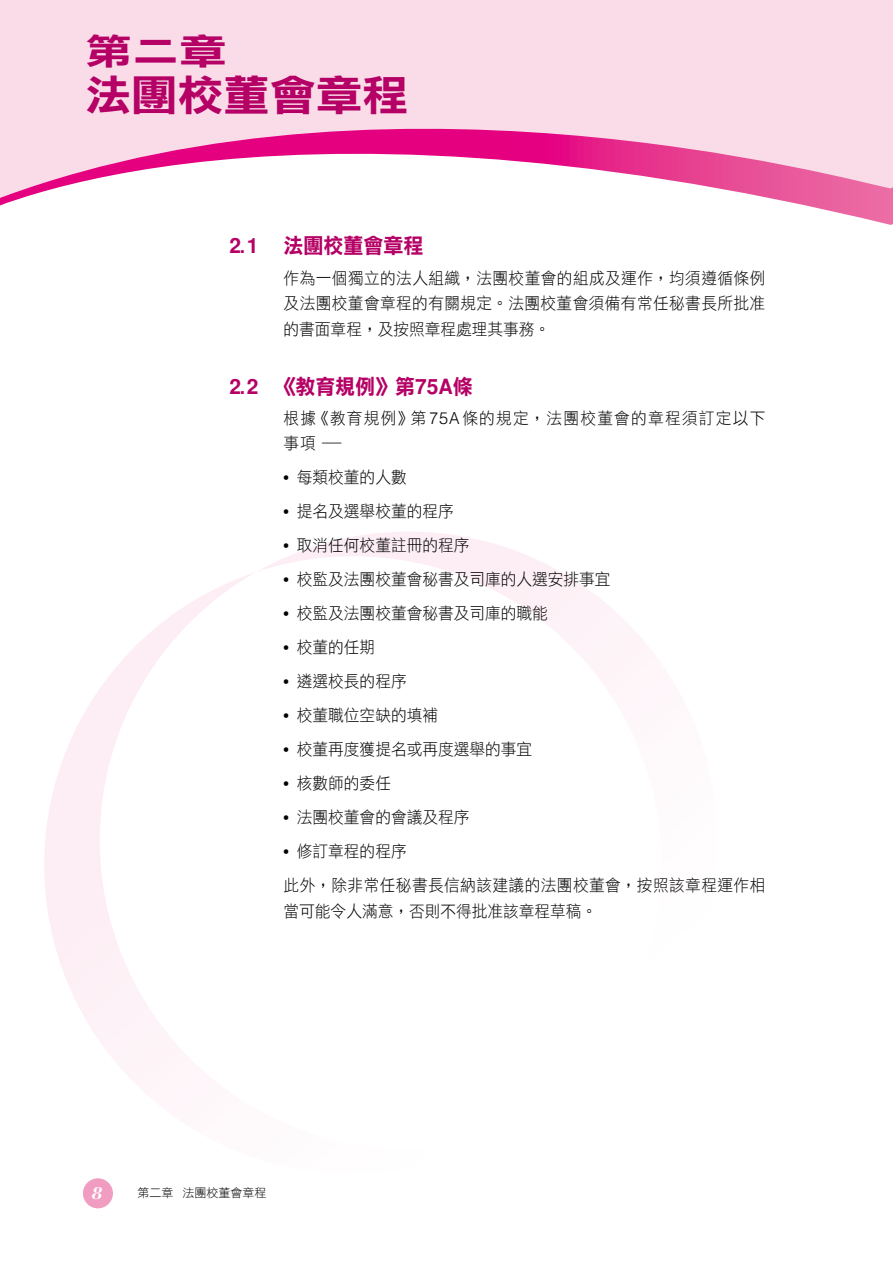
<style>
.page{position:relative;width:893px;height:1263px;background:#fff}
.page>*{position:absolute;margin:0;border:0;box-sizing:border-box;transform-origin:0 0}
.t1{font:42px "DF Li Hei Bd HK BF";color:#b50065;scale:1.1 1}
.t2{font:36px "DF Li Hei Bd HK BF";color:#b50065;scale:1.31 1}
.t3{font:21px "DF Li Hei Bd HK BF";color:#b50065;scale:.95 1}
.t4{font:16.5px/25.5px "DF Li Hei Lt HK BF";color:#000;text-align:justify;scale:.95 1}
.t5{font:16.5px/34px "DF Li Hei Lt HK BF";letter-spacing:.025em;color:#000;scale:.95 1}
.t6{font:16.5px/25.5px "DF Li Hei Lt HK BF";letter-spacing:.08em;color:#000;scale:.95 1}
.t7{font:12px "DF Li Hei Lt HK BF";color:#000}
.s1{font-family:"Helvetica";font-weight:700}
.s2{font-family:"Helvetica";font-weight:300}
.s3{font-family:"Times"}
</style>
<div class="page">
<svg style="left:0;top:0;width:892px;height:225px"></svg>
<svg style="left:892px;top:0;width:1px;height:225px"></svg>
<svg style="left:44px;top:532px;width:604px;height:552px"></svg>
<div style="left:83px;top:1178px;width:30px;height:30px;background:#f19dc2;border-radius:50%"></div>
<h2 class="t2" style="left:85px;top:33px;width:110px">第二章</h2>
<h1 class="t1" style="left:85px;top:74px;width:295px">法團校董會章程</h1>
<p class="t3" style="left:230px;top:235px;width:205px"><span class="s1">2</span>.<span class="s1">1</span> 法團校董會章程</p>
<p class="t4" style="left:284px;top:266px;width:509px">作為一個獨立的法人組織，法團校董會的組成及運作，均須遵循條例及法團校董會章程的有關規定。法團校董會須備有常任秘書長所批准的書面章程，及按照章程處理其事務。</p>
<p class="t3" style="left:230px;top:376px;width:257px"><span class="s1">2</span>.<span class="s1">2</span> 《教育規例》第<span class="s1">75A</span>條</p>
<p class="t6" style="left:284px;top:406px;width:509px">根據《教育規例》第<span class="s2">75A</span>條的規定，法團校董會的章程須訂定以下事項 —</p>
<p class="t4" style="left:284px;top:465px;width:131px"><span class="s3">•</span> 每類校董的人數</p>
<p class="t4" style="left:284px;top:499px;width:181px"><span class="s3">•</span> 提名及選舉校董的程序</p>
<p class="t4" style="left:284px;top:533px;width:197px"><span class="s3">•</span> 取消任何校董註冊的程序</p>
<p class="t4" style="left:284px;top:567px;width:346px"><span class="s3">•</span> 校監及法團校董會秘書及司庫的人選安排事宜</p>
<p class="t4" style="left:284px;top:601px;width:280px"><span class="s3">•</span> 校監及法團校董會秘書及司庫的職能</p>
<p class="t4" style="left:284px;top:636px;width:98px"><span class="s3">•</span> 校董的任期</p>
<p class="t4" style="left:284px;top:670px;width:131px"><span class="s3">•</span> 遴選校長的程序</p>
<p class="t4" style="left:284px;top:704px;width:164px"><span class="s3">•</span> 校董職位空缺的填補</p>
<p class="t4" style="left:284px;top:738px;width:263px"><span class="s3">•</span> 校董再度獲提名或再度選舉的事宜</p>
<p class="t4" style="left:284px;top:772px;width:115px"><span class="s3">•</span> 核數師的委任</p>
<p class="t4" style="left:284px;top:806px;width:197px"><span class="s3">•</span> 法團校董會的會議及程序</p>
<p class="t5" style="left:284px;top:835px;width:509px"><span class="s3">•</span> 修訂章程的程序<br>此外，除非常任秘書長信納該建議的法團校董會，按照該章程運作相</p>
<p class="t4" style="left:284px;top:899px;width:331px">當可能令人滿意，否則不得批准該章程草稿。</p>
<p class="t7" style="left:137px;top:1186px;width:130px">第二章 法團校董會章程</p>
</div>
